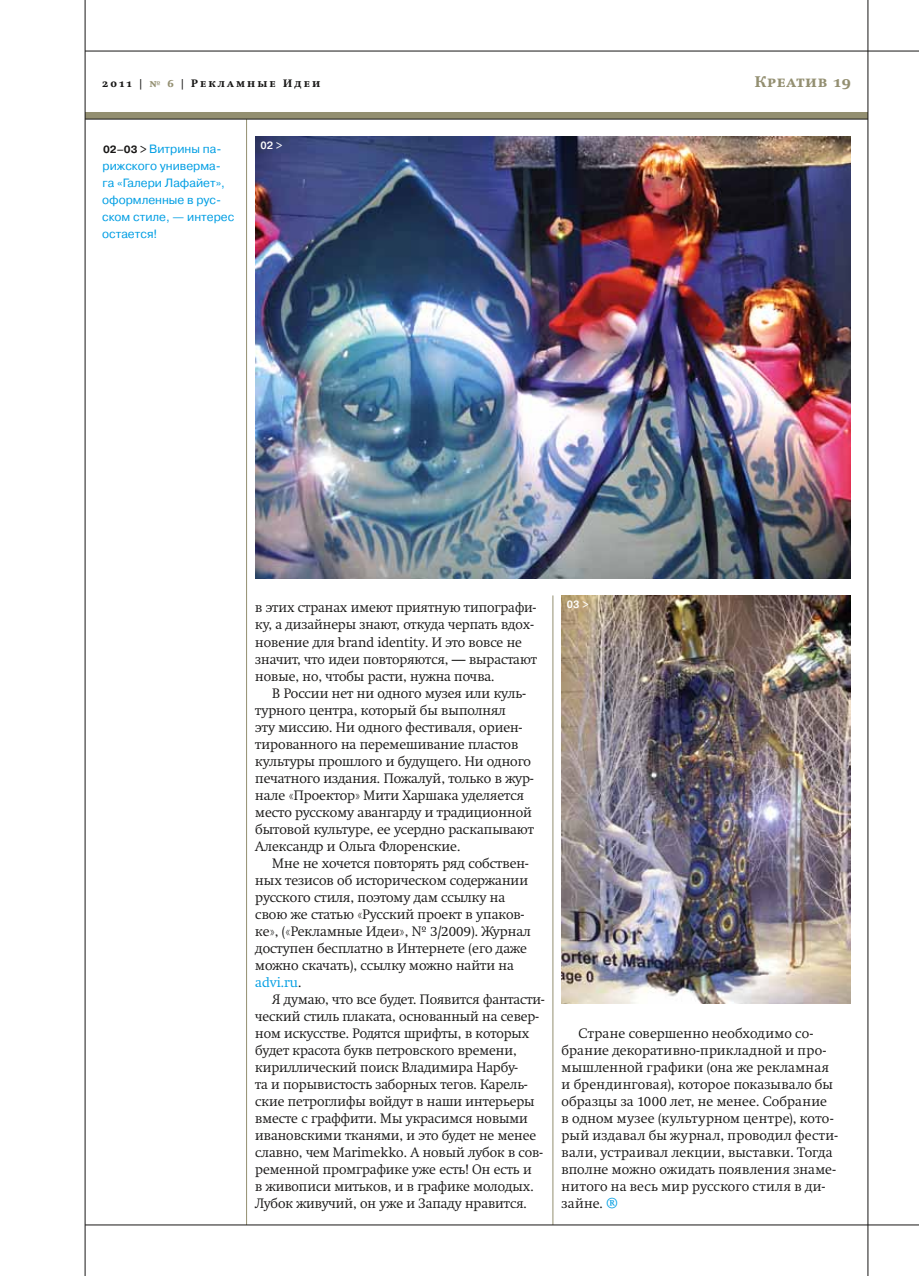
<style>
.page{position:relative;width:919px;height:1276px;background:#fff}
.page>*{position:absolute;margin:0;border:0;box-sizing:border-box;transform-origin:0 0}
.t1{font:15px "Swift Extra Bold SCC";letter-spacing:.05em;color:#938f71}
.t2{font:13.5px/17px "Swift Light C";color:#181716}
.t3{font:12px/17px "Pragmatica C";color:#009ee3}
.t4{font:10.5px "Swift Extra Bold SCC";letter-spacing:.2em;color:#181716}
.t5{font:700 10.5px "Pragmatica Light C";color:#fff}
.s1{color:#938f71}
.s2{font-weight:700;font-size:10.5px;color:#181716}
.s3{color:#009ee3}
</style>
<div class="page">
<hr style="left:246px;top:119px;width:1px;height:1106px;background:#938f71">
<hr style="left:552px;top:595px;width:1px;height:630px;background:#938f71">
<img style="left:561px;top:595px;width:289px;height:408px">
<img style="left:255px;top:136px;width:595px;height:442px">
<div style="left:85px;top:113px;width:782px;height:6px;background:#938f71"></div>
<hr style="left:85px;top:119px;width:782px;height:1px;background:#181716">
<hr style="left:85px;top:51px;width:833px;height:1px;background:#181716">
<hr style="left:85px;top:0;width:1px;height:1276px;background:#181716">
<hr style="left:867px;top:0;width:1px;height:1276px;background:#181716">
<hr style="left:85px;top:1224px;width:833px;height:1px;background:#181716">
<p class="t4" style="left:102px;top:77px;width:220px">2011 | <span class="s1">№ 6</span> | Рекламные Идеи</p>
<p class="t1" style="left:754px;top:72px;width:97px">Креатив 19</p>
<p class="t3" style="left:102px;top:141px;width:134px"><span class="s2">02–03 &gt;</span> Витрины па&shy;рижского универма&shy;га «Галери Лафайет», оформленные в рус&shy;ском стиле, — интерес остается!</p>
<p class="t5" style="left:260px;top:139px;width:24px">02 &gt;</p>
<p class="t2" style="left:255px;top:599px;width:283px">в этих странах имеют приятную типографи&shy;ку, а дизайнеры знают, откуда черпать вдох&shy;новение для brand identity. И это вовсе не значит, что идеи повторяются, — вырастают новые, но, чтобы расти, нужна почва.</p>
<p class="t2" style="left:255px;top:684px;width:280px;text-indent:17px">В России нет ни одного музея или куль&shy;турного центра, который бы выполнял<br>эту миссию. Ни одного фестиваля, ориен&shy;тированного на перемешивание пластов культуры прошлого и будущего. Ни одного печатного издания. Пожалуй, только в жур&shy;нале «Проектор» Мити Харшака уделяется место русскому авангарду и традиционной бытовой культуре, ее усердно раскапывают Александр и Ольга Флоренские.</p>
<p class="t2" style="left:255px;top:854px;width:277px;text-indent:17px">Мне не хочется повторять ряд собствен&shy;ных тезисов об историческом содержании русского стиля, поэтому дам ссылку на свою же статью «Русский проект в упаков&shy;ке», («Рекламные Идеи», № 3/2009). Журнал доступен бесплатно в Интернете (его даже можно скачать), ссылку можно найти на <span class="s3">advi.ru</span>.</p>
<p class="t2" style="left:255px;top:990px;width:291px;text-indent:17px">Я думаю, что все будет. Появится фантасти&shy;ческий стиль плаката, основанный на север&shy;ном искусстве. Родятся шрифты, в которых будет красота букв петровского времени, кириллический поиск Владимира Нарбу-<br>та и порывистость заборных тегов. Карель&shy;ские петроглифы войдут в наши интерьеры вместе с граффити. Мы украсимся новыми ивановскими тканями, и это будет не менее славно, чем Marimekko. А новый лубок в сов&shy;ременной промграфике уже есть! Он есть и<br>в живописи митьков, и в графике молодых.<br>Лубок живучий, он уже и Западу нравится.</p>
<p class="t5" style="left:566px;top:598px;width:24px">03 &gt;</p>
<p class="t2" style="left:561px;top:1024px;width:278px;text-indent:17px">Стране совершенно необходимо со&shy;брание декоративно-прикладной и про&shy;мышленной графики (она же рекламная и брендинговая), которое показывало бы образцы за 1000 лет, не менее. Собрание<br>в одном музее (культурном центре), кото&shy;рый издавал бы журнал, проводил фести&shy;вали, устраивал лекции, выставки. Тогда вполне можно ожидать появления знаме&shy;нитого на весь мир русского стиля в ди&shy;зайне. <span class="s3">®</span></p>
</div>
